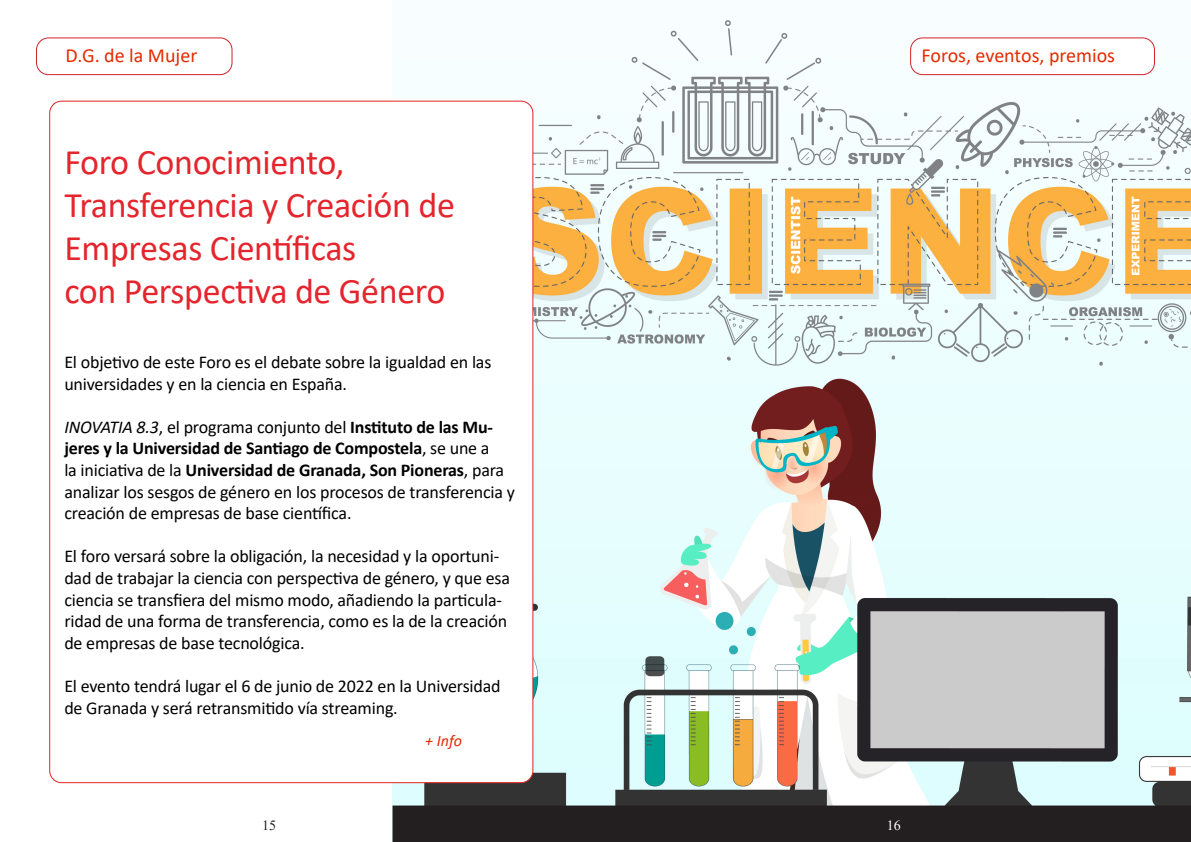
<style>
.page{position:relative;width:1191px;height:842px;background:#fff}
.page>*{position:absolute;margin:0;border:0;box-sizing:border-box;transform-origin:0 0}
.t1{font:36px/43.2px "Calibri";letter-spacing:-.01em;color:#e5252d}
.t2{font:20px "Calibri";color:#e42b00}
.t3{font:18px/21.6px "Calibri";letter-spacing:-.01em;color:#000}
.t4{font:italic 16px "Calibri";color:#e42b00}
.t5{font:14px "Times New Roman";color:#231f20}
.t6{font:14px "Times New Roman";color:#fff}
.s1{font-style:italic}
.s2{font-weight:700}
</style>
<div class="page">
<img style="left:393px;top:20px;width:798px;height:822px">
<div style="left:50px;top:101px;width:483px;height:682px;background:#fff;border-radius:12px"></div>
<div style="left:36px;top:37px;width:196px;height:38px;border:1px solid #d1232a;border-radius:12px"></div>
<div style="left:910px;top:38px;width:244px;height:37px;background:#fff;border-radius:12px"></div>
<div style="left:910px;top:37px;width:245px;height:38px;border:1px solid #d1232a;border-radius:12px"></div>
<p class="t2" style="left:66px;top:41px;width:133px">D.G. de la Mujer</p>
<p class="t2" style="left:921px;top:41px;width:195px">Foros, eventos, premios</p>
<p class="t1" style="left:64px;top:139px;width:282px">Foro Conocimiento,</p>
<p class="t1" style="left:64px;top:182px;width:392px">Transferencia y Creación de<br>Empresas Científicas</p>
<p class="t1" style="left:64px;top:269px;width:383px">con Perspectiva de Género</p>
<p class="t3" style="left:64px;top:351px;width:428px">El objetivo de este Foro es el debate sobre la igualdad en las universidades y en la ciencia en España.</p>
<p class="t3" style="left:64px;top:415px;width:452px"><span class="s1">INOVATIA 8.3</span>, el programa conjunto del <span class="s2">Instituto de las Mu&shy;jeres y la Universidad de Santiago de Compostela</span>, se une a<br>la iniciativa de la <span class="s2">Universidad de Granada, Son Pioneras</span>, para analizar los sesgos de género en los procesos de transferencia y creación de empresas de base científica.</p>
<p class="t3" style="left:64px;top:545px;width:447px">El foro versará sobre la obligación, la necesidad y la oportuni&shy;dad de trabajar la ciencia con perspectiva de género, y que esa ciencia se transfiera del mismo modo, añadiendo la particula&shy;ridad de una forma de transferencia, como es la de la creación de empresas de base tecnológica.</p>
<p class="t3" style="left:64px;top:675px;width:438px">El evento tendrá lugar el 6 de junio de 2022 en la Universidad de Granada y será retransmitido vía streaming.</p>
<p class="t4" style="left:425px;top:729px;width:38px">+ Info</p>
<p class="t5" style="left:262px;top:816px;width:15px">15</p>
<p class="t6" style="left:886px;top:816px;width:15px">16</p>
</div>
